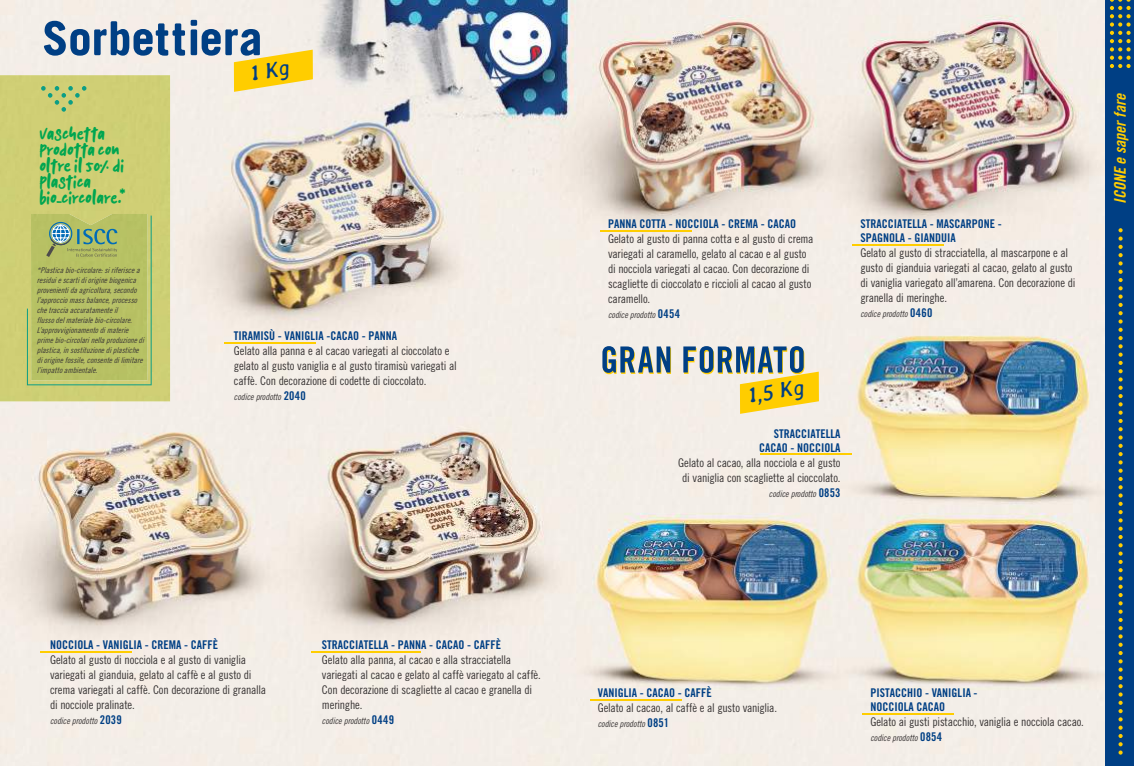
<style>
.page{position:relative;width:1134px;height:766px;background:#fff}
.page>*{position:absolute;margin:0;border:0;box-sizing:border-box;transform-origin:0 0}
.t1{font:italic 22.6px "Averia Libre";color:#003f84;scale:.95 1}
.t2{font:18px/16px "kalem";letter-spacing:.015em;color:#00a650}
.t3{font:16px "Trade Gothic Bold Cond Twenty Obl";color:#ffcd00}
.t4{font:12px/15px "Trade Gothic Cond Eighteen";letter-spacing:-.015em;color:#393535}
.t5{font:12px/14px "Trade Gothic Bold Cond Twenty";color:#003f84}
.t6{font:9px "Trade Gothic Cond Eighteen Obl";letter-spacing:-.005em;color:#393535}
.t7{font:italic 8px/10px "Trade Gothic Cond Eighteen";color:#393535}
.s1{font-family:"Alvania"}
.s2{font-family:"Trade Gothic Bold Cond Twenty";font-size:12px;color:#003f84}
</style>
<div class="page">
<img style="left:0;top:0;width:1106px;height:765px">
<div style="left:0;top:75px;width:170px;height:326px;background:#d0cf75"></div>
<svg style="left:44px;top:21px;width:141px;height:35px;background:#829cb9"></svg>
<svg style="left:41px;top:86px;width:45px;height:26px"></svg>
<hr style="left:224px;top:342px;width:92px;height:1px;background:#ffcd00">
<hr style="left:600px;top:230px;width:92px;height:1px;background:#ffcd00">
<hr style="left:590px;top:699px;width:91px;height:1px;background:#ffcd00">
<hr style="left:852px;top:244px;width:91px;height:1px;background:#ffcd00">
<hr style="left:862px;top:713px;width:91px;height:1px;background:#ffcd00">
<hr style="left:760px;top:454px;width:92px;height:1px;background:#ffcd00">
<hr style="left:40px;top:651px;width:91px;height:1px;background:#ffcd00">
<hr style="left:312px;top:651px;width:109px;height:1px;background:#ffcd00">
<svg style="left:27px;top:215px;width:125px;height:170px;background:#b1bf69"></svg>
<svg style="left:602px;top:346px;width:217px;height:68px;background:#cac8a8"></svg>
<div style="left:1106px;top:0;width:28px;height:765px;background:#003f84"></div>
<svg style="left:1110px;top:0;width:20px;height:68px"></svg>
<svg style="left:1118px;top:228px;width:5px;height:526px"></svg>
<svg style="left:191px;top:20px;width:122px;height:72px;background:#d6ce9d"></svg>
<h2 class="t2" style="left:40px;top:125px;width:88px">Vaschetta prodotta con oltre il 50<sub>%</sub> di plastica bio<sub>-</sub>circolare.<span class="s1">*</span></h2>
<p class="t7" style="left:37px;top:265px;width:111px">*Plasticabio-circolare:siriferiscea residuiescartidioriginebiogenica provenientidaagricoltura,secondo l’approcciomassbalance,processo chetracciaaccuratamenteil flussodelmaterialebio-circolare.<br>L’approvvigionamentodimaterie primebio-circolarinellaproduzionedi plastica,insostituzionediplastiche dioriginefossile,consentedilimitare l’impattoambientale.</p>
<p class="t5" style="left:234px;top:328px;width:165px">TIRAMISÙ - VANIGLIA -CACAO - PANNA</p>
<p class="t4" style="left:234px;top:343px;width:225px">Gelato alla panna e al cacao variegati al cioccolato e gelato al gusto vaniglia e al gusto tiramisù variegati al caffè. Con decorazione di codette di cioccolato.</p>
<p class="t6" style="left:234px;top:391px;width:73px">codice prodotto <span class="s2">2040</span></p>
<p class="t5" style="left:50px;top:637px;width:169px">NOCCIOLA - VANIGLIA - CREMA - CAFFÈ</p>
<p class="t4" style="left:50px;top:651px;width:217px">Gelato al gusto di nocciola e al gusto di vaniglia variegati al gianduia, gelato al caffè e al gusto di crema variegati al caffè. Con decorazione di granalla di nocciole pralinate.</p>
<p class="t6" style="left:50px;top:715px;width:73px">codice prodotto <span class="s2">2039</span></p>
<p class="t5" style="left:322px;top:637px;width:181px">STRACCIATELLA - PANNA - CACAO - CAFFÈ</p>
<p class="t4" style="left:322px;top:651px;width:220px">Gelato alla panna, al cacao e alla stracciatella variegati al cacao e gelato al caffè variegato al caffè.<br>Con decorazione di scagliette al cacao e granella di meringhe.</p>
<p class="t6" style="left:322px;top:715px;width:74px">codice prodotto <span class="s2">0449</span></p>
<p class="t5" style="left:608px;top:216px;width:189px">PANNA COTTA - NOCCIOLA - CREMA - CACAO</p>
<p class="t4" style="left:608px;top:231px;width:207px">Gelato al gusto di panna cotta e al gusto di crema variegati al caramello, gelato al cacao e al gusto di nocciola variegati al cacao. Con decorazione di scagliette di cioccolato e riccioli al cacao al gusto caramello.</p>
<p class="t6" style="left:608px;top:309px;width:74px">codice prodotto <span class="s2">0454</span></p>
<p class="t5" style="left:860px;top:216px;width:143px">STRACCIATELLA - MASCARPONE -<br>SPAGNOLA - GIANDUIA</p>
<p class="t4" style="left:860px;top:245px;width:216px">Gelato al gusto di stracciatella, al mascarpone e al gusto di gianduia variegati al cacao, gelato al gusto di vaniglia variegato all’amarena. Con decorazione di granella di meringhe.</p>
<p class="t6" style="left:860px;top:308px;width:73px">codice prodotto <span class="s2">0460</span></p>
<h1 class="t1" style="left:745px;top:382px;width:61px;rotate:-9deg">1,5 Kg</h1>
<p class="t5" style="left:759px;top:426px;width:83px;text-align:right">STRACCIATELLA<br>CACAO - NOCCIOLA</p>
<p class="t4" style="left:678px;top:454px;width:164px;text-align:center">Gelato al cacao, alla nocciola e al gusto di vaniglia con scagliette al cioccolato.</p>
<p class="t6" style="left:769px;top:488px;width:73px">codice prodotto <span class="s2">0853</span></p>
<h3 class="t3" style="left:1110px;top:204px;width:113px;rotate:-90deg">ICONE e saper fare</h3>
<p class="t5" style="left:598px;top:685px;width:115px">VANIGLIA - CACAO - CAFFÈ</p>
<p class="t4" style="left:598px;top:700px;width:181px">Gelato al cacao, al caffè e al gusto vaniglia.</p>
<p class="t6" style="left:598px;top:718px;width:73px">codice prodotto <span class="s2">0851</span></p>
<p class="t5" style="left:870px;top:685px;width:109px">PISTACCHIO - VANIGLIA -<br>NOCCIOLA CACAO</p>
<p class="t4" style="left:870px;top:714px;width:215px">Gelato ai gusti pistacchio, vaniglia e nocciola cacao.</p>
<p class="t6" style="left:870px;top:732px;width:73px">codice prodotto <span class="s2">0854</span></p>
</div>
